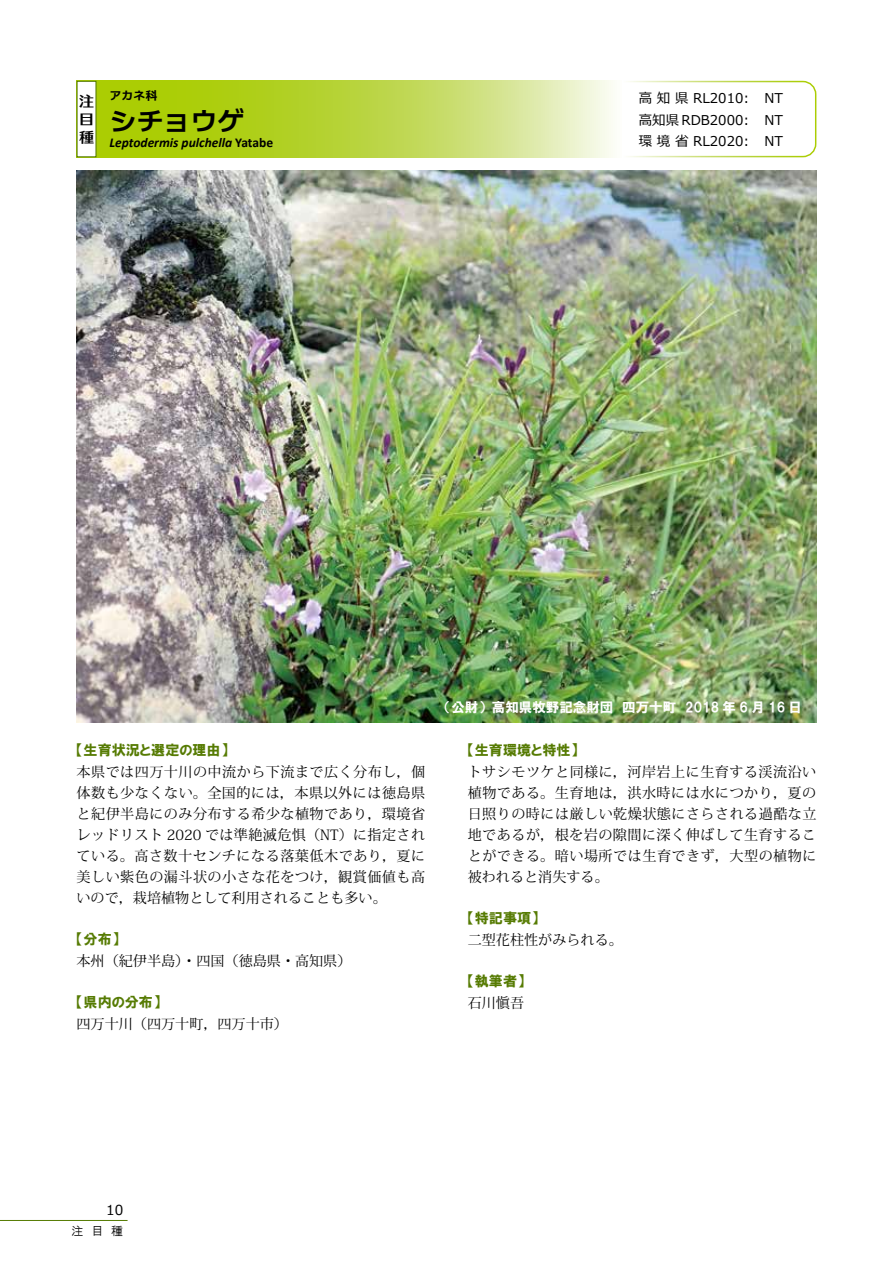
<style>
.page{position:relative;width:893px;height:1263px;background:#fff}
.page>*{position:absolute;margin:0;border:0;box-sizing:border-box;transform-origin:0 0}
.t1{font:27px "TA Universal Line DSP E";color:#000}
.t2{font:15px/18px "Printemps E";color:#000;text-align:justify}
.t3{font:14.1px/21px "Koz Min Pr 6 N";color:#000;text-align:justify}
.t4{font:14.1px "HGP Soei Kakugothic UB";color:#567b03}
.t5{font:13.8px "Meiryo";color:#000}
.t6{font:13.5px/21.6px "Meiryo";color:#000;text-align:justify}
.t7{font:13.5px "HGP Soei Kakugothic UB";color:#fff}
.t8{font:italic 700 13.5px "Calibri";color:#000}
.t9{font:12px "HGP Gothic M";color:#000}
.t10{font:12px "TA Universal Line DSP E";color:#000}
.s1{font-style:normal}
</style>
<div class="page">
<hr style="left:0;top:1220px;width:128px;height:1px;background:#567b03">
<svg style="left:628px;top:80px;width:189px;height:78px"></svg>
<svg style="left:97px;top:81px;width:516px;height:76px;background:#c0d950"></svg>
<div style="left:77px;top:81px;width:20px;height:76px;border:1px solid #567b03"></div>
<img style="left:77px;top:170px;width:739px;height:552px">
<p class="t2" style="left:79px;top:92px;width:16px">注目種</p>
<p class="t10" style="left:109px;top:89px;width:49px">アカネ科</p>
<p class="t8" style="left:109px;top:133px;width:165px">Leptodermis pulchella <span class="s1">Yatabe</span></p>
<p class="t6" style="left:639px;top:131px;width:112px">環境省 RL2020:</p>
<p class="t6" style="left:639px;top:88px;width:112px">高知県 RL2010:</p>
<h1 class="t1" style="left:109px;top:107px;width:136px">シチョウゲ</h1>
<p class="t6" style="left:639px;top:110px;width:112px">高知県 RDB2000:</p>
<p class="t6" style="left:764px;top:88px;width:20px">NT NT NT</p>
<p class="t7" style="left:445px;top:701px;width:359px">（公財）高知県牧野記念財団　四万十町　2018 年 6 月 16 日</p>
<p class="t4" style="left:77px;top:743px;width:153px">【生育状況と選定の理由】</p>
<p class="t3" style="left:77px;top:761px;width:350px">本県では四万十川の中流から下流まで広く分布し，個体数も少なくない。全国的には，本県以外には徳島県と紀伊半島にのみ分布する希少な植物であり，環境省レッドリスト 2020 では準絶滅危惧（NT）に指定されている。高さ数十センチになる落葉低木であり，夏に美しい紫色の漏斗状の小さな花をつけ，観賞価値も高いので，栽培植物として利用されることも多い。</p>
<p class="t4" style="left:77px;top:932px;width:44px">【分布】</p>
<p class="t3" style="left:77px;top:950px;width:276px">本州（紀伊半島）・四国（徳島県・高知県）</p>
<p class="t4" style="left:77px;top:995px;width:85px">【県内の分布】</p>
<p class="t3" style="left:77px;top:1013px;width:213px">四万十川（四万十町，四万十市）</p>
<p class="t4" style="left:468px;top:743px;width:111px">【生育環境と特性】</p>
<p class="t3" style="left:468px;top:761px;width:350px">トサシモツケと同様に，河岸岩上に生育する渓流沿い植物である。生育地は，洪水時には水につかり，夏の日照りの時には厳しい乾燥状態にさらされる過酷な立地であるが，根を岩の隙間に深く伸ばして生育することができる。暗い場所では生育できず，大型の植物に被われると消失する。</p>
<p class="t4" style="left:468px;top:911px;width:72px">【特記事項】</p>
<p class="t3" style="left:468px;top:929px;width:157px">二型花柱性がみられる。</p>
<p class="t4" style="left:468px;top:974px;width:58px">【執筆者】</p>
<p class="t3" style="left:468px;top:992px;width:58px">石川愼吾</p>
<p class="t5" style="left:106px;top:1200px;width:19px">10</p>
<p class="t9" style="left:71px;top:1225px;width:53px">注　目　種</p>
</div>
